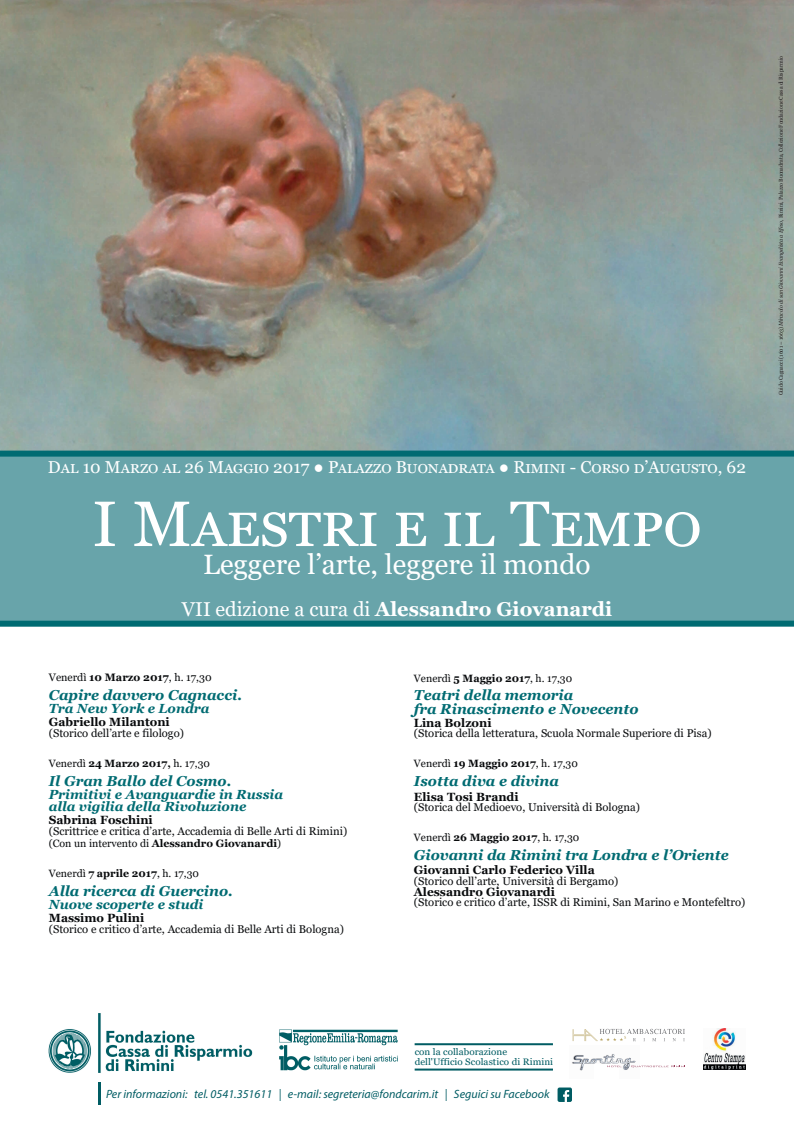
<style>
.page{position:relative;width:794px;height:1134px;background:#fff}
.page>*{position:absolute;margin:0;border:0;box-sizing:border-box;transform-origin:0 0}
.t1{font:64px "Georgia";color:#fff}
.t2{font:28px "Georgia";color:#fff}
.t3{font:700 20px "Georgia";color:#fff}
.t4{font:17.2px "Georgia";color:#fff}
.t5{font:italic 700 14.4px/13.4px "Georgia";color:#006b72}
.t6{font:italic 700 13.2px/11.9px "Georgia";color:#006b72}
.t7{font:italic 12px "Myriad Pro";color:#005c63}
.t8{font:700 11.92px "Georgia";color:#090b0d}
.t9{font:11.24px "Georgia";color:#090b0d}
.t10{font:10.8px "Georgia";color:#090b0d}
.t11{font:10.6px "Georgia";color:#090b0d}
.t12{font:700 10.6px "Georgia";color:#090b0d}
.t13{font:9.36px/10.4px "Georgia";letter-spacing:.005em;color:#005c63;scale:1.05 1}
.t14{font:5.48px "Georgia";letter-spacing:-.015em;color:#231f20}
.s1{font-weight:400}
.s2{font-weight:700}
.s3{font-style:italic}
</style>
<div class="page">
<img style="left:0;top:0;width:794px;height:451px">
<div style="left:0;top:454px;width:794px;height:170px;background:#68a4aa"></div>
<div style="left:0;top:451px;width:794px;height:6px;background:#006b72"></div>
<div style="left:0;top:621px;width:794px;height:6px;background:#006b72"></div>
<hr style="left:98px;top:1082px;width:2px;height:23px;background:#005c63">
<svg style="left:557px;top:1087px;width:15px;height:15px"></svg>
<img style="left:49px;top:1013px;width:204px;height:60px">
<img style="left:279px;top:1029px;width:119px;height:42px">
<hr style="left:414px;top:1043px;width:139px;height:2px;background:#005c63">
<hr style="left:415px;top:1068px;width:138px;height:2px;background:#005c63">
<img style="left:572px;top:1054px;width:67px;height:17px">
<svg style="left:607px;top:1065px;width:14px;height:2px"></svg>
<svg style="left:631px;top:1065px;width:54px;height:2px"></svg>
<img style="left:704px;top:1028px;width:41px;height:42px">
<svg style="left:572px;top:1029px;width:113px;height:12px"></svg>
<h3 class="t4" style="left:48px;top:457px;width:699px">DAL 10 MARZO AL 26 MAGGIO 2017 ● PALAZZO BUONADRATA ● RIMINI - CORSO D’AUGUSTO, 62</h3>
<h1 class="t1" style="left:92px;top:485px;width:610px">I MAESTRI E IL TEMPO</h1>
<h2 class="t2" style="left:203px;top:547px;width:389px">Leggere l’arte, leggere il mondo</h2>
<h3 class="t3" style="left:182px;top:596px;width:432px"><span class="s1">VII edizione a cura di</span> Alessandro Giovanardi</h3>
<p class="t10" style="left:49px;top:671px;width:164px">Venerdì <span class="s2">10 Marzo 2017</span>, h. 17,30</p>
<p class="t5" style="left:49px;top:688px;width:195px">Capire davvero Cagnacci.</p>
<p class="t6" style="left:49px;top:703px;width:162px">Tra New York e Londra</p>
<p class="t8" style="left:49px;top:715px;width:122px">Gabriello Milantoni</p>
<p class="t9" style="left:49px;top:726px;width:137px">(Storico dell’arte e filologo)</p>
<p class="t11" style="left:49px;top:757px;width:163px">Venerdì <span class="s2">24 Marzo 2017,</span> h. 17,30</p>
<p class="t5" style="left:49px;top:774px;width:184px">Il Gran Ballo del Cosmo.</p>
<p class="t6" style="left:49px;top:788px;width:236px">Primitivi e Avanguardie in Russia alla vigilia della Rivoluzione</p>
<p class="t8" style="left:49px;top:812px;width:106px">Sabrina Foschini</p>
<p class="t9" style="left:49px;top:824px;width:300px">(Scrittrice e critica d’arte, Accademia di Belle Arti di Rimini)</p>
<p class="t12" style="left:49px;top:837px;width:234px"><span class="s1">(Con un intervento di</span> Alessandro Giovanardi<span class="s1">)</span></p>
<p class="t11" style="left:49px;top:867px;width:152px">Venerdì <span class="s2">7 aprile 2017</span>, h. 17,30</p>
<p class="t5" style="left:49px;top:884px;width:186px">Alla ricerca di Guercino.</p>
<p class="t6" style="left:49px;top:899px;width:156px">Nuove scoperte e studi</p>
<p class="t8" style="left:49px;top:910px;width:97px">Massimo Pulini</p>
<p class="t9" style="left:49px;top:922px;width:297px">(Storico e critico d’arte, Accademia di Belle Arti di Bologna)</p>
<p class="t11" style="left:414px;top:671px;width:160px">Venerdì <span class="s2">5 Maggio 2017</span>, h. 17,30</p>
<p class="t5" style="left:414px;top:688px;width:226px">Teatri della memoria<br>fra Rinascimento e Novecento</p>
<p class="t8" style="left:414px;top:715px;width:79px">Lina Bolzoni</p>
<p class="t9" style="left:414px;top:727px;width:299px">(Storica della letteratura, Scuola Normale Superiore di Pisa)</p>
<p class="t11" style="left:414px;top:757px;width:165px">Venerdì <span class="s2">19 Maggio 2017</span>, h. 17,30</p>
<p class="t5" style="left:414px;top:774px;width:147px">Isotta diva e divina</p>
<p class="t8" style="left:414px;top:789px;width:106px">Elisa Tosi Brandi</p>
<p class="t9" style="left:414px;top:800px;width:228px">(Storica del Medioevo, Università di Bologna)</p>
<p class="t11" style="left:414px;top:831px;width:167px">Venerdì <span class="s2">26 Maggio 2017</span>, h. 17,30</p>
<p class="t5" style="left:414px;top:848px;width:316px">Giovanni da Rimini tra Londra e l’Oriente</p>
<p class="t8" style="left:414px;top:863px;width:182px">Giovanni Carlo Federico Villa</p>
<p class="t9" style="left:414px;top:874px;width:206px">(Storico dell’arte, Università di Bergamo)</p>
<p class="t8" style="left:414px;top:884px;width:143px">Alessandro Giovanardi</p>
<p class="t9" style="left:414px;top:895px;width:333px">(Storico e critico d’arte, ISSR di Rimini, San Marino e Montefeltro)</p>
<p class="t14" style="left:777px;top:395px;width:341px;rotate:-90deg">Guido Cagnacci (1601 – 1663) <span class="s3">Miracolo di san Giovanni Evangelista a Efeso,</span> Rimini, Palazzo Buonadrata, Collezione Fondazione Cassa di Risparmio</p>
<p class="t13" style="left:415px;top:1046px;width:133px">con la collaborazione dell'Ufficio Scolastico di Rimini</p>
<p class="t7" style="left:106px;top:1086px;width:445px">Per informazioni: tel. 0541.351611 | e-mail: segreteria@fondcarim.it | Seguici su Facebook</p>
</div>
